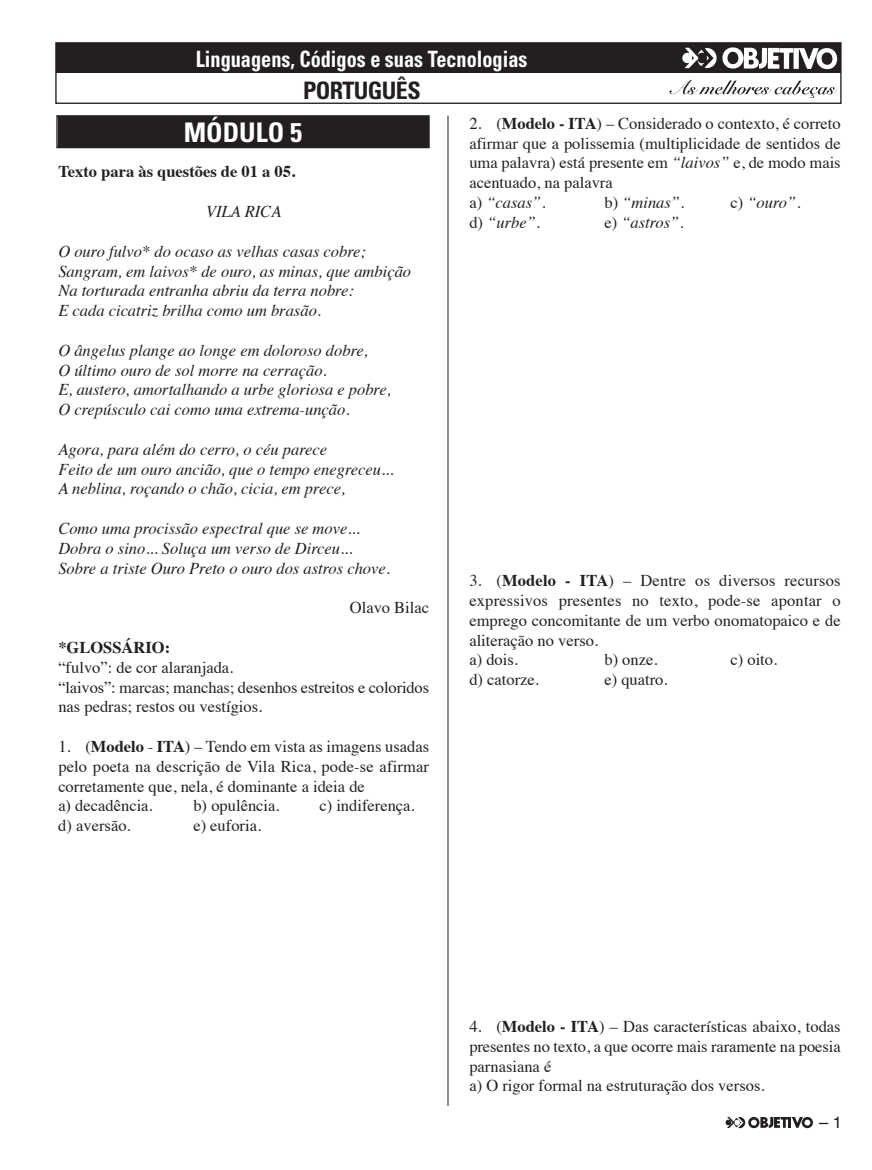
<style>
.page{position:relative;width:872px;height:1170px;background:#fff}
.page>*{position:absolute;margin:0;border:0;box-sizing:border-box;transform-origin:0 0}
.t1{font:700 condensed 27px "Univers";color:#fff}
.t2{font:700 condensed 24px "Univers";letter-spacing:-.03em;color:#231f20}
.t3{font:700 condensed 22.5px "Univers";color:#fff;scale:.9 1}
.t4{font:16.5px/19.8px "Times";color:#231f20}
.t5{font:italic 16.5px/19.8px "Times";color:#231f20}
.t6{font:700 16.5px "Times";color:#231f20}
.t7{font:16.5px "Helvetica";color:#231f20}
.s1{font-weight:700}
.s2{font-style:italic}
.s3{font-style:normal}
</style>
<div class="page">
<div style="left:58px;top:116px;width:370px;height:31px;background:#231f20"></div>
<div style="left:56px;top:115px;width:374px;height:33px;border:1px solid #231f20"></div>
<svg style="left:725px;top:1116px;width:88px;height:12px"></svg>
<hr style="left:448px;top:116px;width:1px;height:989px;background:#231f20">
<div style="left:665px;top:43px;width:175px;height:30px;background:#231f20"></div>
<div style="left:55px;top:42px;width:786px;height:62px;border:1px solid #231f20"></div>
<div style="left:56px;top:43px;width:611px;height:30px;background:#231f20"></div>
<svg style="left:669px;top:80px;width:168px;height:18px"></svg>
<img style="left:682px;top:48px;width:156px;height:21px">
<h3 class="t3" style="left:196px;top:51px;width:370px">Linguagens, Códigos e suas Tecnologias</h3>
<h2 class="t2" style="left:303px;top:82px;width:119px">PORTUGUÊS</h2>
<h1 class="t1" style="left:184px;top:122px;width:120px">MÓDULO 5</h1>
<p class="t6" style="left:58px;top:165px;width:238px">Texto para às questões de 01 a 05.</p>
<p class="t5" style="left:206px;top:203px;width:77px">VILA RICA</p>
<p class="t5" style="left:58px;top:243px;width:354px">O ouro fulvo* do ocaso as velhas casas cobre; Sangram, em laivos* de ouro, as minas, que ambição Na torturada entranha abriu da terra nobre:<br>E cada cicatriz brilha como um brasão.</p>
<p class="t5" style="left:58px;top:342px;width:334px">O ângelus plange ao longe em doloroso dobre,<br>O último ouro de sol morre na cerração.<br>E, austero, amortalhando a urbe gloriosa e pobre, O crepúsculo cai como uma extrema-unção.</p>
<p class="t5" style="left:58px;top:441px;width:337px">Agora, para além do cerro, o céu parece<br>Feito de um ouro ancião, que o tempo enegreceu...<br>A neblina, roçando o chão, cicia, em prece,</p>
<p class="t5" style="left:58px;top:520px;width:333px">Como uma procissão espectral que se move...<br>Dobra o sino... Soluça um verso de Dirceu...<br>Sobre a triste Ouro Preto o ouro dos astros chove.</p>
<p class="t4" style="left:350px;top:599px;width:81px">Olavo Bilac</p>
<p class="t6" style="left:58px;top:640px;width:113px">*GLOSSÁRIO:</p>
<p class="t4" style="left:58px;top:658px;width:372px">“fulvo”: de cor alaranjada.<br>“laivos”: marcas; manchas; desenhos estreitos e coloridos nas pedras; restos ou vestígios.</p>
<p class="t4" style="left:58px;top:738px;width:372px">1. (<span class="s1">Modelo</span> - <span class="s1">ITA</span>) – Tendo em vista as imagens usadas pelo poeta na descrição de Vila Rica, pode-se afirmar corretamente que, nela, é dominante a ideia de<br>a) decadência.</p>
<p class="t4" style="left:193px;top:797px;width:88px">b) opulência.</p>
<p class="t4" style="left:319px;top:797px;width:97px">c) indiferença.</p>
<p class="t4" style="left:58px;top:817px;width:74px">d) aversão.</p>
<p class="t4" style="left:193px;top:817px;width:69px">e) euforia.</p>
<p class="t4" style="left:469px;top:115px;width:373px">2. (<span class="s1">Modelo - ITA</span>) – Considerado o contexto, é correto afirmar que a polissemia (multiplicidade de sentidos de uma palavra) está presente em <span class="s2">“laivos”</span> e, de modo mais acentuado, na palavra<br>a) <span class="s2">“casas”</span>.</p>
<p class="t5" style="left:604px;top:194px;width:81px"><span class="s3">b)</span> “minas”<span class="s3">.</span></p>
<p class="t5" style="left:730px;top:194px;width:71px"><span class="s3">c)</span> “ouro”<span class="s3">.</span></p>
<p class="t5" style="left:469px;top:214px;width:72px"><span class="s3">d)</span> “urbe”<span class="s3">.</span></p>
<p class="t5" style="left:604px;top:214px;width:81px"><span class="s3">e)</span> “astros”<span class="s3">.</span></p>
<p class="t4" style="left:469px;top:572px;width:373px">3. (<span class="s1">Modelo - ITA</span>) – Dentre os diversos recursos expressivos presentes no texto, pode-se apontar o emprego concomitante de um verbo onomatopaico e de aliteração no verso.<br>a) dois.</p>
<p class="t4" style="left:604px;top:651px;width:55px">b) onze.</p>
<p class="t4" style="left:730px;top:651px;width:48px">c) oito.</p>
<p class="t4" style="left:469px;top:671px;width:71px">d) catorze.</p>
<p class="t4" style="left:604px;top:671px;width:65px">e) quatro.</p>
<p class="t4" style="left:469px;top:1017px;width:373px">4. (<span class="s1">Modelo - ITA</span>) – Das características abaixo, todas presentes no texto, a que ocorre mais raramente na poesia parnasiana é<br>a) O rigor formal na estruturação dos versos.</p>
<p class="t7" style="left:819px;top:1114px;width:24px">– 1</p>
</div>
